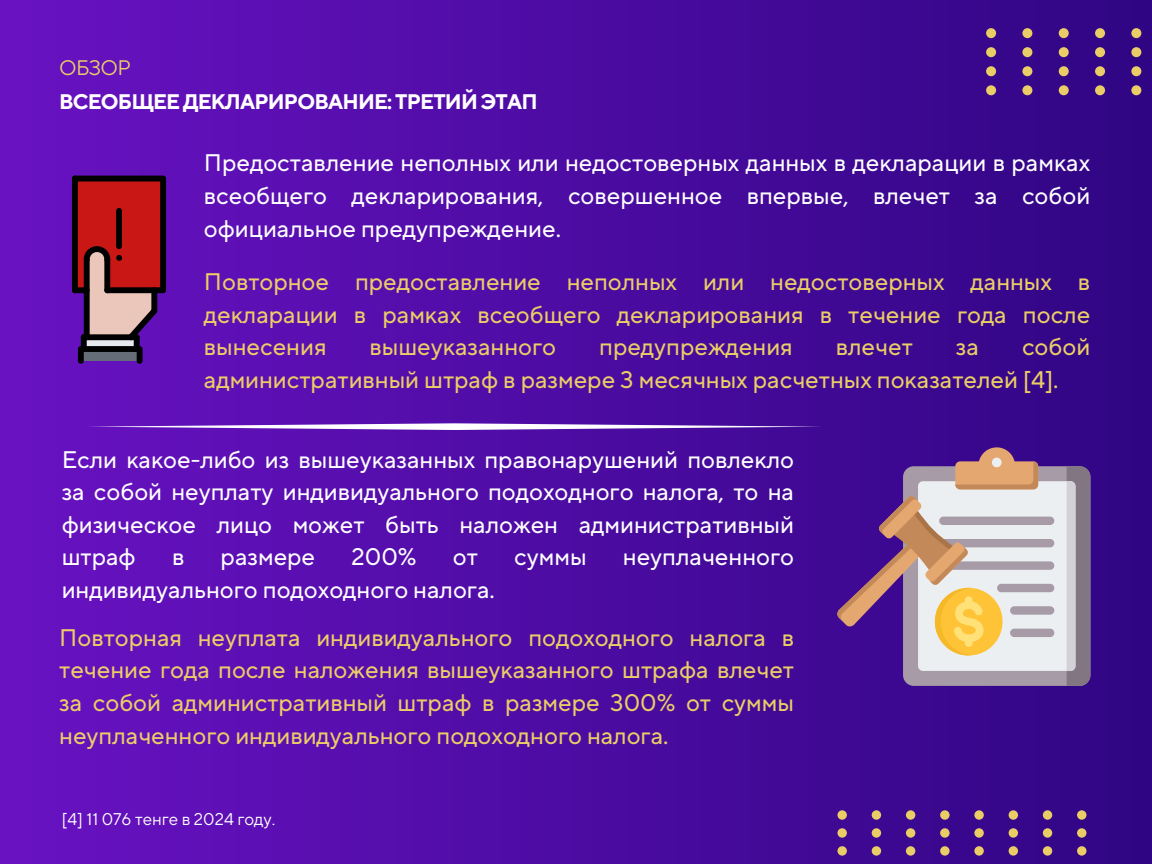
<style>
.page{position:relative;width:1152px;height:864px;background:#fff}
.page>*{position:absolute;margin:0;border:0;box-sizing:border-box;transform-origin:0 0}
.t1{font:24px/32.7px "TT Norms Pro";color:#ebcd67;text-align:justify}
.t2{font:24px/32.7px "TT Norms Pro";color:#fff;text-align:justify}
.t3{font:700 21px "TT Norms Pro";letter-spacing:-.04em;color:#fff}
.t4{font:21px "TT Norms Pro";letter-spacing:-.04em;color:#ebcd67}
.t5{font:16.95px "TT Norms Pro";color:#fff}
</style>
<div class="page">
<div style="left:0;top:0;width:1152px;height:864px;background:linear-gradient(to right,#6912c2,#2f0583)"></div>
<svg style="left:986px;top:28px;width:166px;height:67px;background:#4c2182"></svg>
<svg style="left:87px;top:340px;width:47px;height:6px"></svg>
<div style="left:134px;top:334px;width:6px;height:18px;background:#000;border-radius:3px"></div>
<div style="left:81px;top:334px;width:6px;height:18px;background:#000;border-radius:3px"></div>
<svg style="left:78px;top:346px;width:65px;height:17px"></svg>
<svg style="left:72px;top:176px;width:94px;height:164px;background:#94313c"></svg>
<div style="left:903px;top:466px;width:187px;height:220px;background:#a79ba7;border-radius:11px"></div>
<div style="left:918px;top:481px;width:157px;height:190px;background:#eceff1;border-radius:5px"></div>
<svg style="left:1067px;top:466px;width:23px;height:220px;background:#9b929e"></svg>
<svg style="left:955px;top:447px;width:83px;height:42px;background:#b57e75"></svg>
<svg style="left:837px;top:496px;width:217px;height:159px"></svg>
<svg style="left:87px;top:423px;width:735px;height:7px"></svg>
<svg style="left:837px;top:810px;width:249px;height:54px;background:#4e1f88"></svg>
<p class="t4" style="left:59px;top:55px;width:73px">ОБЗОР</p>
<p class="t3" style="left:59px;top:89px;width:480px">ВСЕОБЩЕЕ ДЕКЛАРИРОВАНИЕ: ТРЕТИЙ ЭТАП</p>
<p class="t2" style="left:204px;top:148px;width:888px">Предоставление неполных или недостоверных данных в декларации в рамках всеобщего декларирования, совершенное впервые, влечет за собой официальное предупреждение.</p>
<p class="t1" style="left:204px;top:266px;width:888px">Повторное предоставление неполных или недостоверных данных в декларации в рамках всеобщего декларирования в течение года после вынесения</p>
<p class="t1" style="left:204px;top:331px;width:888px;text-indent:818px">собой административный штраф в размере 3 месячных расчетных показателей [4].</p>
<p class="t1" style="left:370px;top:331px;width:188px">вышеуказанного</p>
<p class="t1" style="left:599px;top:331px;width:195px">предупреждения</p>
<p class="t1" style="left:836px;top:331px;width:79px">влечет</p>
<p class="t1" style="left:956px;top:331px;width:25px">за</p>
<p class="t2" style="left:62px;top:444px;width:734px">Если какое-либо из вышеуказанных правонарушений повлекло за собой неуплату индивидуального подоходного налога, то на физическое лицо может быть наложен административный штраф</p>
<p class="t2" style="left:172px;top:542px;width:14px">в</p>
<p class="t2" style="left:221px;top:542px;width:96px">размере</p>
<p class="t2" style="left:352px;top:542px;width:67px">200%</p>
<p class="t2" style="left:453px;top:542px;width:27px">от</p>
<p class="t2" style="left:514px;top:542px;width:74px">суммы</p>
<p class="t2" style="left:623px;top:542px;width:173px">неуплаченного</p>
<p class="t2" style="left:62px;top:574px;width:435px">индивидуального подоходного налога.</p>
<p class="t1" style="left:59px;top:622px;width:736px">Повторная неуплата индивидуального подоходного налога в течение года после наложения вышеуказанного штрафа влечет за собой административный штраф в размере 300% от суммы неуплаченного индивидуального подоходного налога.</p>
<p class="t5" style="left:62px;top:809px;width:215px">[4] 11 076 тенге в 2024 году.</p>
</div>
